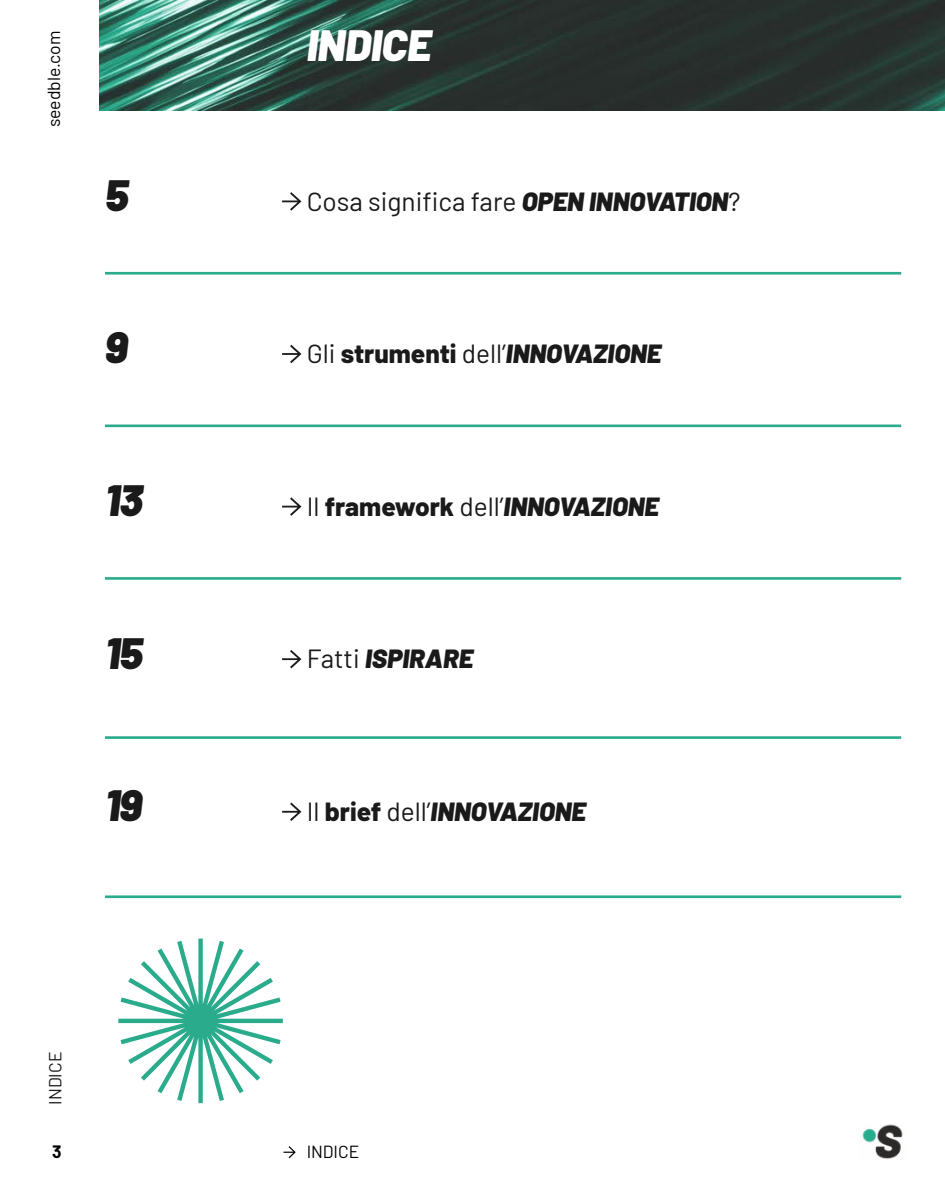
<style>
.page{position:relative;width:945px;height:1182px;background:#fff}
.page>*{position:absolute;margin:0;border:0;box-sizing:border-box;transform-origin:0 0}
.t1{font:italic 900 43.75px "Barlow";color:#1a1a1a}
.t2{font:italic 900 43.75px "Barlow";letter-spacing:-.01em;color:#fff}
.t3{font:italic 900 26.25px "Barlow";color:#1a1a1a}
.t4{font:26.25px "Barlow";color:#1a1a1a}
.t5{font:17.5px "Barlow";color:#000}
.t6{font:17.5px "Barlow";color:#1a1a1a}
.t7{font:700 17.5px "Barlow";color:#000}
.s1{font-weight:900;font-style:italic}
.s2{font-weight:400;font-style:normal}
.s3{font-weight:800;font-style:normal}
</style>
<div class="page">
<img style="left:99px;top:0;width:846px;height:111px">
<svg style="left:282px;top:192px;width:19px;height:19px"></svg>
<svg style="left:282px;top:345px;width:19px;height:18px"></svg>
<svg style="left:282px;top:497px;width:19px;height:19px"></svg>
<svg style="left:282px;top:650px;width:19px;height:18px"></svg>
<svg style="left:282px;top:802px;width:19px;height:19px"></svg>
<svg style="left:118px;top:938px;width:165px;height:166px"></svg>
<hr style="left:105px;top:272px;width:796px;height:2px;background:#29ab8c">
<hr style="left:105px;top:424px;width:796px;height:3px;background:#29ab8c">
<hr style="left:105px;top:577px;width:796px;height:2px;background:#29ab8c">
<hr style="left:105px;top:736px;width:796px;height:2px;background:#29ab8c">
<hr style="left:105px;top:895px;width:796px;height:3px;background:#29ab8c">
<img style="left:862px;top:1124px;width:41px;height:35px">
<svg style="left:284px;top:1146px;width:12px;height:12px"></svg>
<p class="t5" style="left:41px;top:127px;width:98px;rotate:-90deg">seedble.com</p>
<h1 class="t1" style="left:105px;top:162px;width:25px">5</h1>
<h1 class="t1" style="left:105px;top:314px;width:24px">9</h1>
<h1 class="t1" style="left:105px;top:467px;width:40px">13</h1>
<h1 class="t1" style="left:105px;top:619px;width:40px">15</h1>
<h1 class="t1" style="left:105px;top:772px;width:39px">19</h1>
<p class="t6" style="left:43px;top:1104px;width:54px;rotate:-90deg">INDICE</p>
<h1 class="t2" style="left:307px;top:13px;width:126px">INDICE</h1>
<p class="t4" style="left:307px;top:182px;width:435px">Cosa significa fare <span class="s1">OPEN INNOVATION</span>?</p>
<p class="t3" style="left:307px;top:334px;width:356px"><span class="s2">Gli</span> <span class="s3">strumenti</span> <span class="s2">dell’</span>INNOVAZIONE</p>
<p class="t3" style="left:307px;top:486px;width:354px"><span class="s2">Il</span> <span class="s3">framework</span> <span class="s2">dell’</span>INNOVAZIONE</p>
<p class="t3" style="left:307px;top:639px;width:168px"><span class="s2">Fatti</span> ISPIRARE</p>
<p class="t3" style="left:307px;top:791px;width:281px"><span class="s2">Il</span> <span class="s3">brief</span> <span class="s2">dell’</span>INNOVAZIONE</p>
<p class="t7" style="left:52px;top:1138px;width:11px">3</p>
<p class="t5" style="left:307px;top:1139px;width:54px">INDICE</p>
</div>
